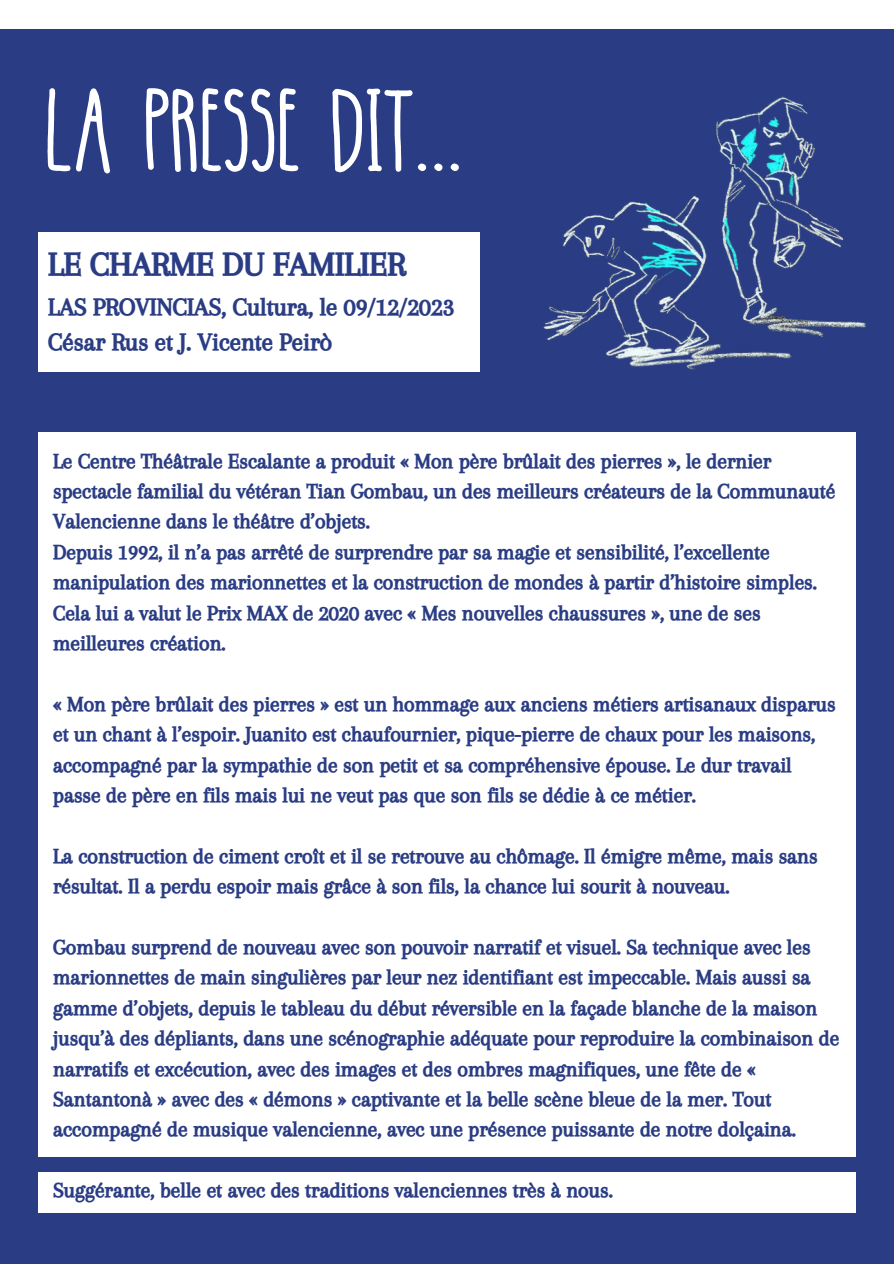
<style>
.page{position:relative;width:894px;height:1264px;background:#fff}
.page>*{position:absolute;margin:0;border:0;box-sizing:border-box;transform-origin:0 0}
.t1{font:143.55px "Better Together Condensed";color:#fff}
.t2{font:34.5px "CA Generated";color:#2a3d84}
.t3{font:25.5px/34.8px "CA Generated";color:#2a3d84}
.t4{font:21.75px/30.3px "CA Generated";color:#2a3d84}
</style>
<div class="page">
<div style="left:0;top:30px;width:893px;height:1233px;background:#2a3d84"></div>
<img style="left:543px;top:96px;width:323px;height:274px">
<div style="left:38px;top:432px;width:817px;height:724px;background:#fff"></div>
<div style="left:38px;top:1172px;width:816px;height:40px;background:#fff"></div>
<div style="left:38px;top:232px;width:441px;height:140px;background:#fff"></div>
<h1 class="t1" style="left:45px;top:65px;width:419px">LA PRESSE DIT .</h1>
<h2 class="t2" style="left:48px;top:245px;width:359px">LE CHARME DU FAMILIER</h2>
<p class="t3" style="left:48px;top:290px;width:408px">LAS PROVINCIAS, Cultura, le 09/12/2023<br>César Rus et J. Vicente Peirò</p>
<p class="t4" style="left:53px;top:445px;width:783px">Le Centre Théâtrale Escalante a produit « Mon père brûlait des pierres », le dernier spectacle familial du vétéran Tian Gombau, un des meilleurs créateurs de la Communauté Valencienne dans le théâtre d’objets.<br>Depuis 1992, il n’a pas arrêté de surprendre par sa magie et sensibilité, l’excellente manipulation des marionnettes et la construction de mondes à partir d’histoire simples.<br>Cela lui a valut le Prix MAX de 2020 avec « Mes nouvelles chaussures », une de ses meilleures création.</p>
<p class="t4" style="left:53px;top:688px;width:783px">« Mon père brûlait des pierres » est un hommage aux anciens métiers artisanaux disparus et un chant à l’espoir. Juanito est chaufournier, pique-pierre de chaux pour les maisons, accompagné par la sympathie de son petit et sa compréhensive épouse. Le dur travail passe de père en fils mais lui ne veut pas que son fils se dédie à ce métier.</p>
<p class="t4" style="left:53px;top:840px;width:766px">La construction de ciment croît et il se retrouve au chômage. Il émigre même, mais sans résultat. Il a perdu espoir mais grâce à son fils, la chance lui sourit à nouveau.</p>
<p class="t4" style="left:53px;top:931px;width:787px">Gombau surprend de nouveau avec son pouvoir narratif et visuel. Sa technique avec les marionnettes de main singulières par leur nez identifiant est impeccable. Mais aussi sa gamme d’objets, depuis le tableau du début réversible en la façade blanche de la maison jusqu’à des dépliants, dans une scénographie adéquate pour reproduire la combinaison de narratifs et excécution, avec des images et des ombres magnifiques, une fête de « Santantonà » avec des « démons » captivante et la belle scène bleue de la mer. Tout accompagné de musique valencienne, avec une présence puissante de notre dolçaina.</p>
<p class="t4" style="left:53px;top:1174px;width:561px">Suggérante, belle et avec des traditions valenciennes très à nous.</p>
</div>
